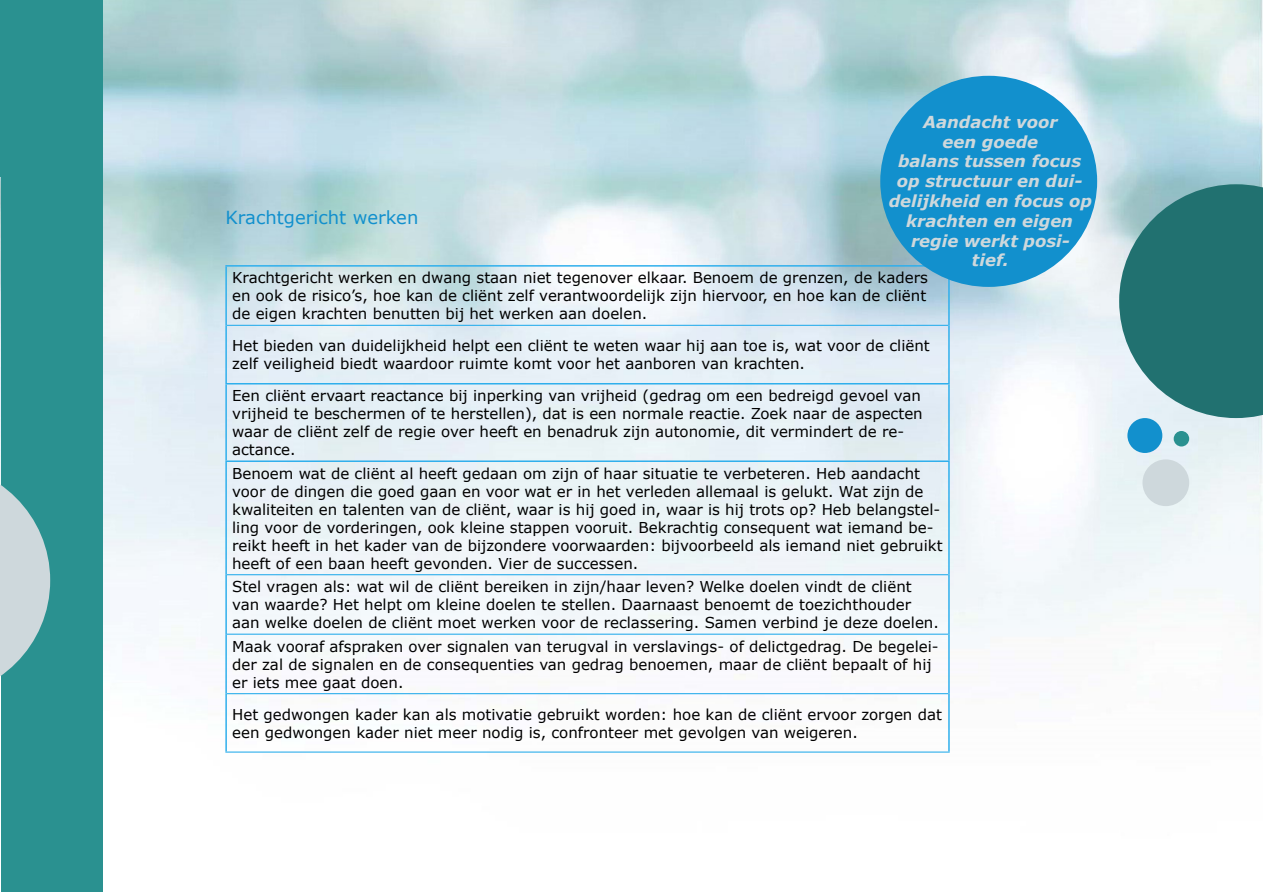
<style>
.page{position:relative;width:1263px;height:893px;background:#fff}
.page>*{position:absolute;margin:0;border:0;box-sizing:border-box;transform-origin:0 0}
.t1{font:18px "Verdana";color:#1290cd}
.t2{font:italic 700 16.5px/19.8px "Verdana";color:#ced8dc;text-align:center}
.t3{font:15px/18px "Verdana";color:#000}
</style>
<div class="page">
<img style="left:0;top:0;width:1263px;height:697px">
<div style="left:1px;top:1px;width:102px;height:891px;background:#2a9190"></div>
<svg style="left:1119px;top:184px;width:144px;height:234px;background:#438787"></svg>
<div style="left:1127px;top:418px;width:35px;height:35px;background:#1290cd;border-radius:50%"></div>
<div style="left:1174px;top:431px;width:15px;height:15px;background:#2a9190;border-radius:50%"></div>
<div style="left:1142px;top:459px;width:47px;height:47px;background:#ced8dc;border-radius:50%"></div>
<svg style="left:0;top:463px;width:50px;height:234px"></svg>
<hr style="left:225px;top:265px;width:725px;height:2px;background:#2fafec">
<hr style="left:225px;top:267px;width:2px;height:58px;background:#2fafec">
<hr style="left:948px;top:267px;width:2px;height:58px;background:#2fafec">
<hr style="left:225px;top:325px;width:2px;height:58px;background:#2fafec">
<hr style="left:948px;top:325px;width:2px;height:58px;background:#2fafec">
<hr style="left:225px;top:462px;width:2px;height:113px;background:#2fafec">
<hr style="left:948px;top:462px;width:2px;height:113px;background:#2fafec">
<hr style="left:225px;top:575px;width:2px;height:59px;background:#2fafec">
<hr style="left:948px;top:575px;width:2px;height:59px;background:#2fafec">
<hr style="left:225px;top:634px;width:2px;height:60px;background:#2fafec">
<hr style="left:948px;top:634px;width:2px;height:60px;background:#2fafec">
<hr style="left:225px;top:694px;width:2px;height:57px;background:#2fafec">
<hr style="left:948px;top:694px;width:2px;height:57px;background:#2fafec">
<hr style="left:227px;top:325px;width:721px;height:1px;background:#2fafec">
<hr style="left:227px;top:574px;width:721px;height:1px;background:#2fafec">
<hr style="left:227px;top:634px;width:721px;height:1px;background:#2fafec">
<hr style="left:227px;top:693px;width:721px;height:1px;background:#2fafec">
<hr style="left:225px;top:751px;width:725px;height:2px;background:#2fafec">
<hr style="left:225px;top:383px;width:725px;height:1px;background:#2fafec">
<hr style="left:225px;top:384px;width:2px;height:76px;background:#2fafec">
<hr style="left:948px;top:384px;width:2px;height:76px;background:#2fafec">
<hr style="left:225px;top:460px;width:725px;height:2px;background:#2fafec">
<div style="left:880px;top:76px;width:217px;height:211px;background:#1290cd;border-radius:50%"></div>
<div style="left:0;top:0;width:103px;height:176px;background:#2a9190"></div>
<p class="t1" style="left:225px;top:205px;width:194px">Krachtgericht werken</p>
<p class="t2" style="left:889px;top:111px;width:205px">Aandacht voor<br>een goede<br>balans tussen focus op structuur en dui&shy;delijkheid en focus op krachten en eigen regie werkt posi-<br>tief.</p>
<p class="t3" style="left:232px;top:269px;width:697px;text-align:justify">Krachtgericht werken en dwang staan niet tegenover elkaar. Benoem de grenzen, de kaders en ook de risico’s, hoe kan de cliënt zelf verantwoordelijk zijn hiervoor, en hoe kan de cliënt de eigen krachten benutten bij het werken aan doelen.</p>
<p class="t3" style="left:232px;top:337px;width:699px">Het bieden van duidelijkheid helpt een cliënt te weten waar hij aan toe is, wat voor de cliënt zelf veiligheid biedt waardoor ruimte komt voor het aanboren van krachten.</p>
<p class="t3" style="left:232px;top:387px;width:692px">Een cliënt ervaart reactance bij inperking van vrijheid (gedrag om een bedreigd gevoel van vrijheid te beschermen of te herstellen), dat is een normale reactie. Zoek naar de aspecten waar de cliënt zelf de regie over heeft en benadruk zijn autonomie, dit vermindert de re&shy;actance.</p>
<p class="t3" style="left:232px;top:464px;width:712px">Benoem wat de cliënt al heeft gedaan om zijn of haar situatie te verbeteren. Heb aandacht voor de dingen die goed gaan en voor wat er in het verleden allemaal is gelukt. Wat zijn de kwaliteiten en talenten van de cliënt, waar is hij goed in, waar is hij trots op? Heb belangstel&shy;ling voor de vorderingen, ook kleine stappen vooruit. Bekrachtig consequent wat iemand be&shy;reikt heeft in het kader van de bijzondere voorwaarden: bijvoorbeeld als iemand niet gebruikt heeft of een baan heeft gevonden. Vier de successen.</p>
<p class="t3" style="left:232px;top:578px;width:708px">Stel vragen als: wat wil de cliënt bereiken in zijn/haar leven? Welke doelen vindt de cliënt van waarde? Het helpt om kleine doelen te stellen. Daarnaast benoemt de toezichthouder aan welke doelen de cliënt moet werken voor de reclassering. Samen verbind je deze doelen.</p>
<p class="t3" style="left:232px;top:637px;width:708px">Maak vooraf afspraken over signalen van terugval in verslavings- of delictgedrag. De begelei&shy;der zal de signalen en de consequenties van gedrag benoemen, maar de cliënt bepaalt of hij er iets mee gaat doen.</p>
<p class="t3" style="left:232px;top:705px;width:711px">Het gedwongen kader kan als motivatie gebruikt worden: hoe kan de cliënt ervoor zorgen dat een gedwongen kader niet meer nodig is, confronteer met gevolgen van weigeren.</p>
</div>
